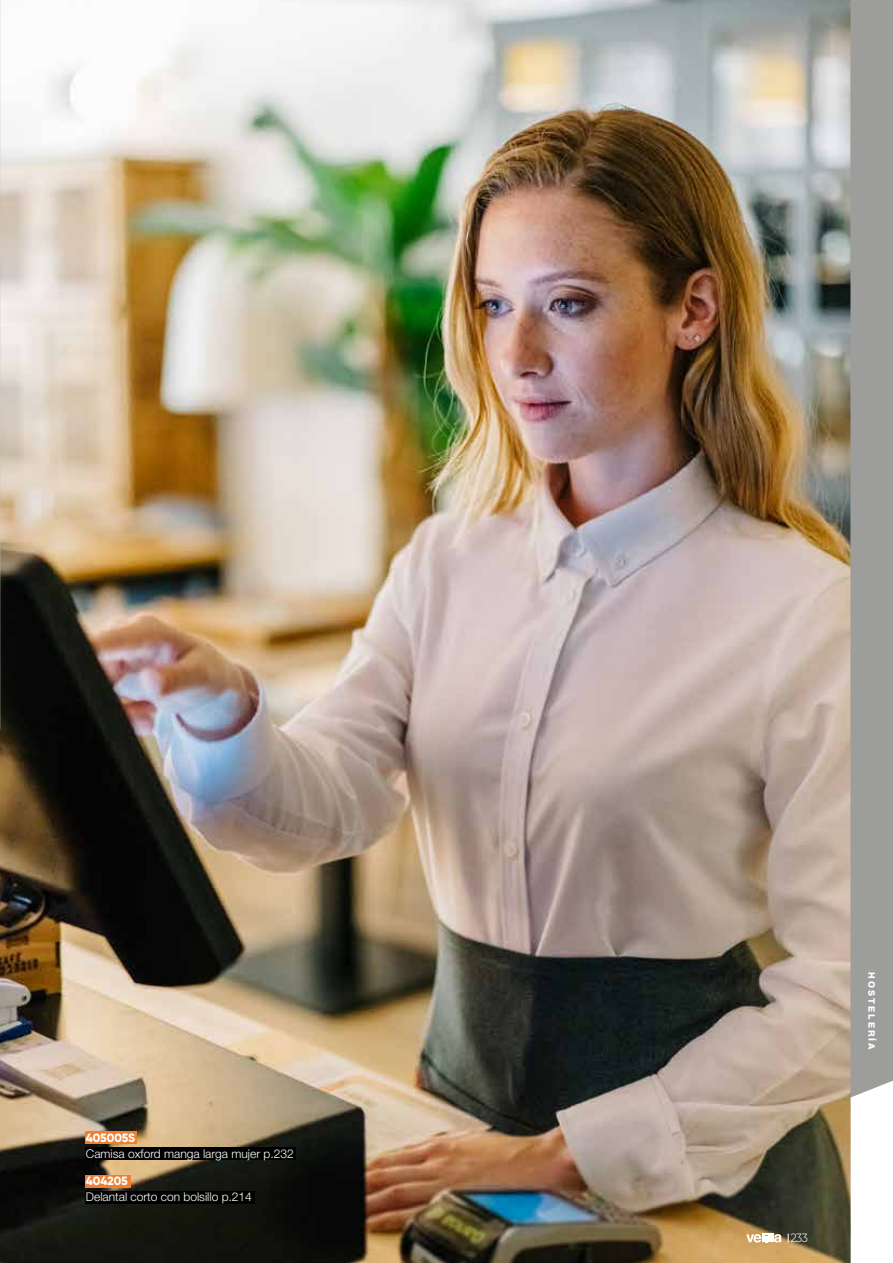
<style>
.page{position:relative;width:893px;height:1263px;background:#fff}
.page>*{position:absolute;margin:0;border:0;box-sizing:border-box;transform-origin:0 0}
.t1{font:300 12px "Helvetica Neue LT Std";color:#fff}
.t2{font:800 12px "Gilroy";letter-spacing:-.005em;color:#fff}
.t3{font:300 12px "Gilroy";color:#fff}
.t4{font:800 9px "Helvetica Neue LT Std";letter-spacing:.23em;color:#fff}
</style>
<div class="page">
<img style="left:0;top:0;width:851px;height:1263px">
<div style="left:850px;top:0;width:43px;height:1122px;background:#9d9d9c"></div>
<svg style="left:746px;top:1233px;width:36px;height:9px"></svg>
<svg style="left:851px;top:1081px;width:42px;height:41px"></svg>
<div style="left:85px;top:1131px;width:52px;height:13px;background:#f07e31"></div>
<div style="left:85px;top:1147px;width:210px;height:13px;background:#000"></div>
<div style="left:85px;top:1191px;width:170px;height:12px;background:#000"></div>
<div style="left:85px;top:1175px;width:45px;height:12px;background:#f07e31"></div>
<p class="t2" style="left:86px;top:1130px;width:51px">405005S</p>
<p class="t1" style="left:86px;top:1146px;width:209px">Camisa oxford manga larga mujer p.232</p>
<p class="t2" style="left:86px;top:1173px;width:43px">404205</p>
<p class="t1" style="left:86px;top:1189px;width:168px">Delantal corto con bolsillo p.214</p>
<p class="t4" style="left:877px;top:972px;width:79px;rotate:90deg">HOSTELERÍA</p>
<p class="t3" style="left:790px;top:1230px;width:19px">233</p>
</div>
